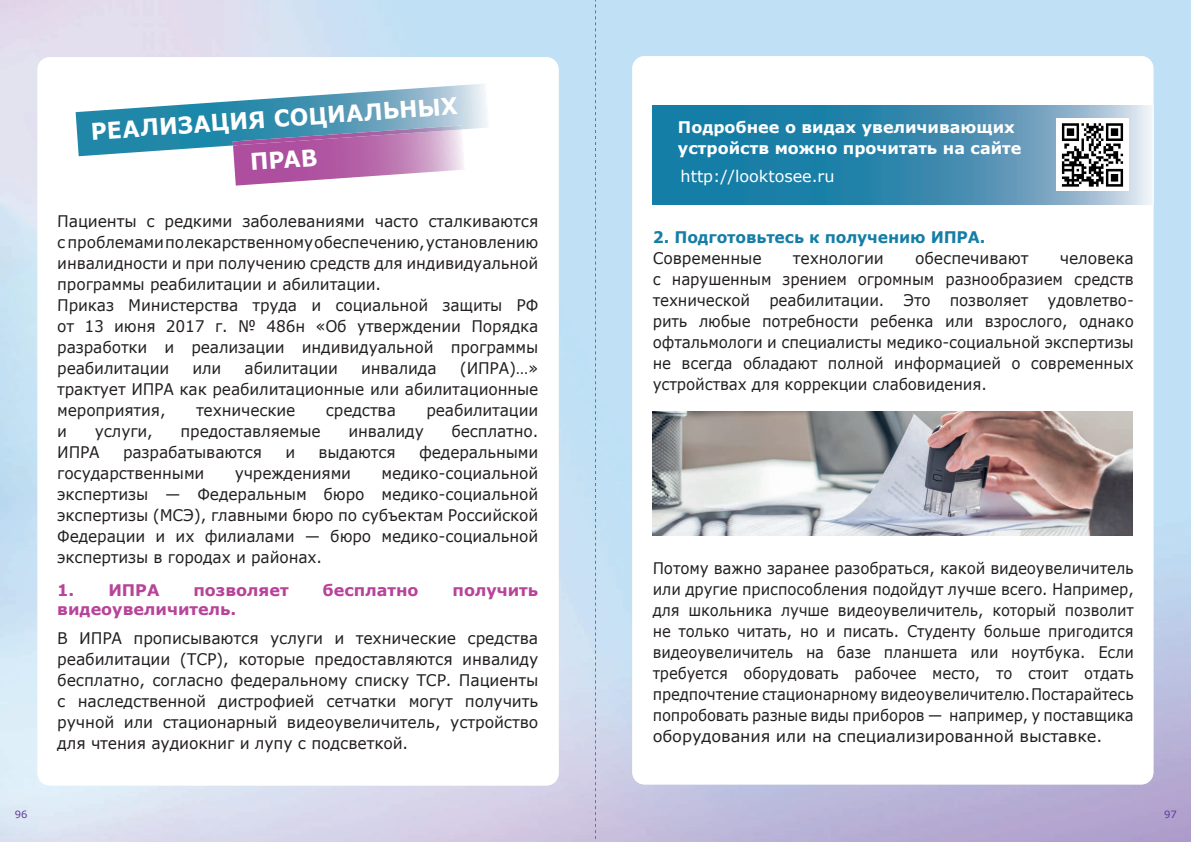
<style>
.page{position:relative;width:1191px;height:842px;background:#fff}
.page>*{position:absolute;margin:0;border:0;box-sizing:border-box;transform-origin:0 0}
.t1{font:700 23px/41.4px "Verdana";color:#fff;text-align:center;scale:.95 1}
.t2{font:16px/21px "Verdana";color:#231f20;text-align:justify;scale:.96 1}
.t3{font:16px/21px "Verdana";color:#231f20;text-align:justify;scale:.93 1}
.t4{font:16px/21px "Verdana";color:#231f20;text-align:justify;scale:.95 1}
.t5{font:700 16px/21px "Verdana";color:#fff}
.t6{font:700 16px "Verdana";color:#b74499}
.t7{font:700 16px "Verdana";color:#157ea6;scale:.96 1}
.t8{font:16px "Verdana";color:#fff}
.t9{font:10px "Verdana";color:#5f3a97}
</style>
<div class="page">
<img style="left:0;top:0;width:1191px;height:842px">
<div style="left:38px;top:57px;width:520px;height:728px;background:#fff;border-radius:12px"></div>
<div style="left:632px;top:56px;width:521px;height:728px;background:#fff;border-radius:12px"></div>
<svg style="left:595px;top:0;width:1px;height:842px"></svg>
<svg style="left:76px;top:84px;width:412px;height:102px"></svg>
<img style="left:233px;top:125px;width:229px;height:20px">
<img style="left:1153px;top:105px;width:1px;height:100px">
<svg style="left:653px;top:105px;width:499px;height:100px;background:#3f8fb1"></svg>
<div style="left:1056px;top:119px;width:72px;height:72px;background:#fff"></div>
<svg style="left:1062px;top:123px;width:61px;height:64px"></svg>
<img style="left:653px;top:411px;width:480px;height:125px">
<h1 class="t1" style="left:89px;top:110px;width:388px;rotate:-4deg">РЕАЛИЗАЦИЯ СОЦИАЛЬНЫХ<br>ПРАВ</h1>
<p class="t2" style="left:57px;top:210px;width:503px;text-align:left">Пациенты с редкими заболеваниями часто сталкиваются с проблемами по лекарственному обеспечению, установлению инвалидности и при получению средств для индивидуальной программы реабилитации и абилитации.<br>Приказ Министерства труда и социальной защиты РФ от 13 июня 2017 г. № 486н «Об утверждении Порядка разработки и реализации индивидуальной программы реабилитации</p>
<p class="t4" style="left:192px;top:357px;width:32px">или</p>
<p class="t4" style="left:244px;top:357px;width:100px">абилитации</p>
<p class="t4" style="left:361px;top:357px;width:81px">инвалида</p>
<p class="t4" style="left:57px;top:357px;width:508px;text-indent:402px">(ИПРА)…» трактует ИПРА как реабилитационные или абилитационные мероприятия,</p>
<p class="t4" style="left:196px;top:399px;width:106px">технические</p>
<p class="t4" style="left:326px;top:399px;width:76px">средства</p>
<p class="t4" style="left:426px;top:399px;width:120px">реабилитации</p>
<p class="t4" style="left:57px;top:420px;width:12px">и</p>
<p class="t4" style="left:95px;top:420px;width:63px">услуги,</p>
<p class="t4" style="left:180px;top:420px;width:149px">предоставляемые</p>
<p class="t4" style="left:348px;top:420px;width:81px">инвалиду</p>
<p class="t4" style="left:451px;top:420px;width:93px">бесплатно.</p>
<p class="t4" style="left:57px;top:441px;width:47px">ИПРА</p>
<p class="t4" style="left:123px;top:441px;width:148px">разрабатываются</p>
<p class="t4" style="left:285px;top:441px;width:12px">и</p>
<p class="t4" style="left:318px;top:441px;width:83px">выдаются</p>
<p class="t4" style="left:419px;top:441px;width:127px">федеральными</p>
<p class="t4" style="left:57px;top:462px;width:157px">государственными</p>
<p class="t4" style="left:235px;top:462px;width:124px">учреждениями</p>
<p class="t4" style="left:57px;top:462px;width:508px;text-indent:324px">медико-социальной экспертизы — Федеральным бюро медико-социальной экспертизы (МСЭ), главными бюро по субъектам Российской Федерации и их филиалами — бюро медико-социальной экспертизы в городах и районах.</p>
<p class="t6" style="left:57px;top:579px;width:104px">1. ИПРА</p>
<p class="t6" style="left:193px;top:579px;width:97px">позволяет</p>
<p class="t6" style="left:322px;top:579px;width:97px">бесплатно</p>
<p class="t6" style="left:452px;top:579px;width:87px">получить</p>
<p class="t6" style="left:57px;top:598px;width:180px">видеоувеличитель.</p>
<p class="t2" style="left:57px;top:628px;width:503px">В ИПРА прописываются услуги и технические средства реабилитации (ТСР), которые предоставляются инвалиду бесплатно, согласно федеральному списку ТСР. Пациенты с наследственной дистрофией сетчатки могут получить ручной или стационарный видеоувеличитель, устройство для чтения аудиокниг и лупу с подсветкой.</p>
<p class="t5" style="left:678px;top:116px;width:345px">Подробнее о видах увеличивающих устройств можно прочитать на сайте</p>
<p class="t8" style="left:680px;top:166px;width:155px">http://looktosee.ru</p>
<p class="t7" style="left:653px;top:226px;width:348px">2. Подготовьтесь к получению ИПРА.</p>
<p class="t2" style="left:653px;top:247px;width:115px">Современные</p>
<p class="t2" style="left:793px;top:247px;width:96px">технологии</p>
<p class="t2" style="left:915px;top:247px;width:120px">обеспечивают</p>
<p class="t2" style="left:653px;top:247px;width:503px;text-indent:407px">человека с нарушенным зрением огромным разнообразием средств технической реабилитации. Это позволяет удовлетво&shy;рить любые потребности ребенка или взрослого, однако офтальмологи и специалисты медико-социальной экспертизы не всегда обладают полной информацией о современных устройствах для коррекции слабовидения.</p>
<p class="t3" style="left:653px;top:557px;width:519px">Потому важно заранее разобраться, какой видеоувеличитель или другие приспособления подойдут лучше всего. Например, для школьника лучше видеоувеличитель, который позволит не только читать, но и писать. Студенту больше пригодится видеоувеличитель на базе планшета или ноутбука. Если требуется оборудовать рабочее место, то стоит отдать предпочтение стационарному видеоувеличителю. Постарайтесь попробовать разные виды приборов — например, у поставщика оборудования или на специализированной выставке.</p>
<p class="t9" style="left:15px;top:808px;width:14px">96</p>
<p class="t9" style="left:1164px;top:808px;width:14px">97</p>
</div>
